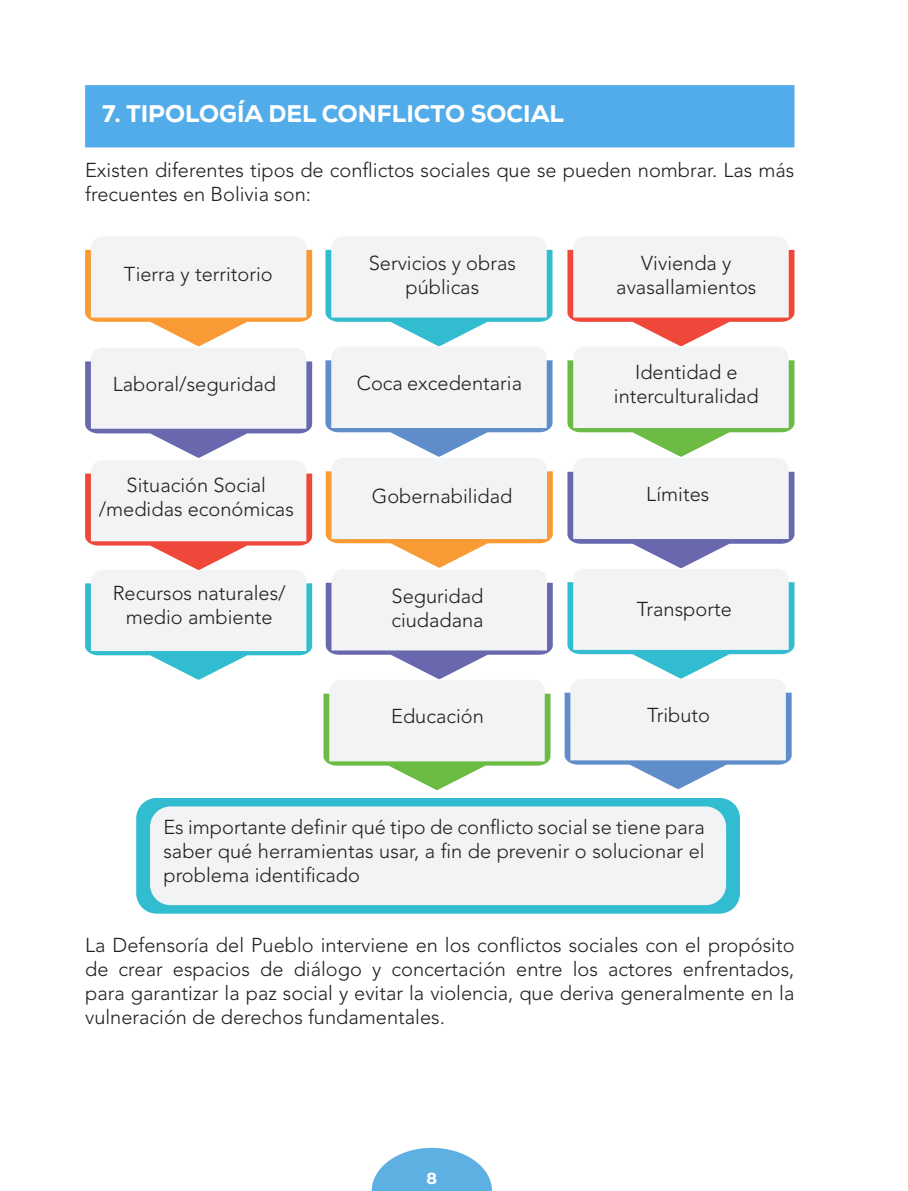
<style>
.page{position:relative;width:908px;height:1191px;background:#fff}
.page>*{position:absolute;margin:0;border:0;box-sizing:border-box;transform-origin:0 0}
.t1{font:800 24px "Nexa";color:#fff}
.t2{font:300 20px/24px "Avenir LT Std";color:#231f20;text-align:center}
.t3{font:700 16px "Montserrat Alternates";color:#fff}
</style>
<div class="page">
<svg style="left:371px;top:1147px;width:121px;height:44px"></svg>
<div style="left:85px;top:85px;width:709px;height:62px;background:#53acea;border:2px solid #53acea"></div>
<svg style="left:85px;top:237px;width:227px;height:443px"></svg>
<svg style="left:564px;top:237px;width:230px;height:552px"></svg>
<svg style="left:323px;top:237px;width:229px;height:553px"></svg>
<div style="left:136px;top:798px;width:603px;height:115px;background:#31bdcf;border-radius:20px"></div>
<div style="left:150px;top:806px;width:575px;height:99px;background:#f2f3f4;border-radius:20px"></div>
<p class="t1" style="left:102px;top:98px;width:463px">7. TIPOLOGÍA DEL CONFLICTO SOCIAL</p>
<p class="t2" style="left:85px;top:158px;width:710px;text-align:left">Existen diferentes tipos de conflictos sociales que se pueden nombrar. Las más frecuentes en Bolivia son:</p>
<p class="t2" style="left:124px;top:262px;width:151px">Tierra y territorio</p>
<p class="t2" style="left:113px;top:372px;width:164px">Laboral/seguridad</p>
<p class="t2" style="left:127px;top:473px;width:141px">Situación Social</p>
<p class="t2" style="left:99px;top:497px;width:196px">/medidas económicas</p>
<p class="t2" style="left:113px;top:581px;width:174px">Recursos naturales/ medio ambiente</p>
<p class="t2" style="left:368px;top:251px;width:149px">Servicios y obras públicas</p>
<p class="t2" style="left:357px;top:371px;width:166px">Coca excedentaria</p>
<p class="t2" style="left:371px;top:484px;width:142px">Gobernabilidad</p>
<p class="t2" style="left:391px;top:584px;width:94px;text-align:left">Seguridad ciudadana</p>
<p class="t2" style="left:391px;top:704px;width:94px">Educación</p>
<p class="t2" style="left:616px;top:251px;width:142px">Vivienda y avasallamientos</p>
<p class="t2" style="left:613px;top:360px;width:146px">Identidad e interculturalidad</p>
<p class="t2" style="left:646px;top:482px;width:64px">Límites</p>
<p class="t2" style="left:636px;top:597px;width:96px">Transporte</p>
<p class="t2" style="left:646px;top:703px;width:64px">Tributo</p>
<p class="t2" style="left:163px;top:815px;width:542px;text-align:justify">Es importante definir qué tipo de conflicto social se tiene para saber qué herramientas usar, a fin de prevenir o solucionar el problema identificado</p>
<p class="t2" style="left:85px;top:933px;width:710px;text-align:justify">La Defensoría del Pueblo interviene en los conflictos sociales con el propósito de crear espacios de diálogo y concertación entre los actores enfrentados, para garantizar la paz social y evitar la violencia, que deriva generalmente en la vulneración de derechos fundamentales.</p>
<p class="t3" style="left:426px;top:1166px;width:12px">8</p>
</div>
